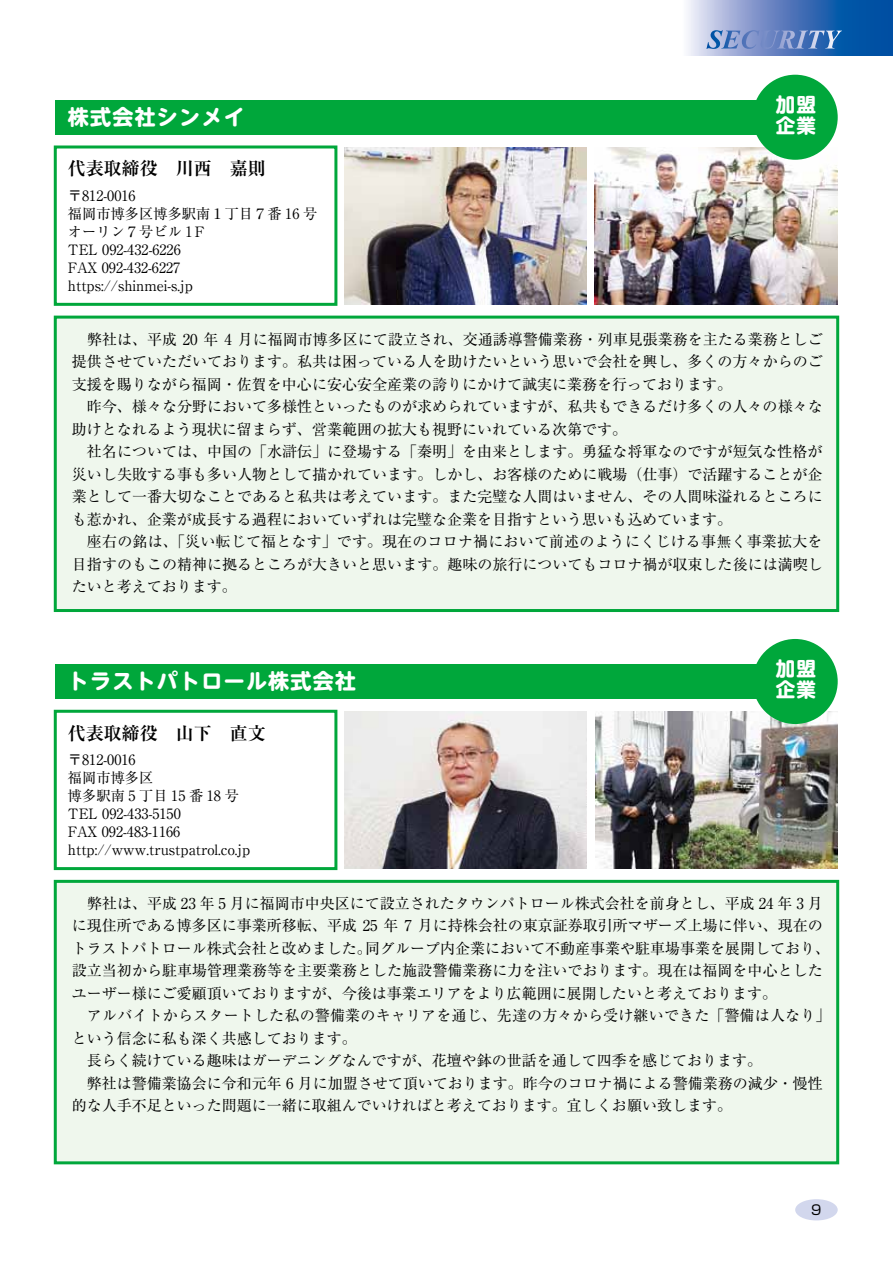
<style>
.page{position:relative;width:893px;height:1263px;background:#fff}
.page>*{position:absolute;margin:0;border:0;box-sizing:border-box;transform-origin:0 0}
.t1{font:700 21px "UD Shin M Go Pro";letter-spacing:.06em;color:#fff}
.t2{font:700 19.5px/21px "UD Shin M Go Pro";letter-spacing:.06em;color:#fff}
.t3{font:700 18px "Ryumin Pro";color:#000}
.t4{font:15px/22.5px "Ryumin Pro";color:#000}
.t5{font:14.25px/18px "Ryumin Pro";color:#000}
.t6{font:13.5px "Shin Go Pro";color:#000}
</style>
<div class="page">
<img style="left:344px;top:147px;width:243px;height:157px">
<img style="left:595px;top:147px;width:242px;height:157px">
<div style="left:55px;top:317px;width:783px;height:293px;background:#eff7ed"></div>
<div style="left:54px;top:316px;width:785px;height:296px;border:3px solid #00a73b"></div>
<div style="left:55px;top:100px;width:728px;height:34px;background:#00a73b"></div>
<div style="left:753px;top:75px;width:85px;height:85px;background:#00a73b;border-radius:50%"></div>
<div style="left:54px;top:145px;width:283px;height:161px;border:3px solid #00a73b"></div>
<img style="left:344px;top:711px;width:243px;height:157px">
<img style="left:595px;top:711px;width:242px;height:157px">
<div style="left:55px;top:881px;width:783px;height:282px;background:#eff7ed"></div>
<div style="left:54px;top:880px;width:785px;height:284px;border:3px solid #00a73b"></div>
<div style="left:55px;top:664px;width:728px;height:34px;background:#00a73b"></div>
<div style="left:753px;top:639px;width:85px;height:85px;background:#00a73b;border-radius:50%"></div>
<div style="left:54px;top:710px;width:283px;height:160px;border:3px solid #00a73b"></div>
<svg style="left:688px;top:0;width:205px;height:55px;background:#5481bf"></svg>
<svg style="left:706px;top:30px;width:136px;height:19px;background:#6f8ec6"></svg>
<div style="left:795px;top:1199px;width:43px;height:21px;background:#d2d7ed;border-radius:50%"></div>
<h1 class="t1" style="left:68px;top:100px;width:178px">株式会社シンメイ</h1>
<h2 class="t2" style="left:776px;top:93px;width:42px">加盟企業</h2>
<p class="t3" style="left:68px;top:154px;width:199px">代表取締役　川西　嘉則</p>
<p class="t5" style="left:68px;top:185px;width:251px">〒812-0016<br>福岡市博多区博多駅南１丁目７番 16 号オーリン７号ビル 1Ｆ<br>TEL 092-432-6226<br>FAX 092-432-6227<br>https://shinmei-s.jp</p>
<p class="t4" style="left:72px;top:327px;width:752px">　弊社は、平成 20 年 4 月に福岡市博多区にて設立され、交通誘導警備業務・列車見張業務を主たる業務としご提供させていただいております。私共は困っている人を助けたいという思いで会社を興し、多くの方々からのご支援を賜りながら福岡・佐賀を中心に安心安全産業の誇りにかけて誠実に業務を行っております。<br>　昨今、様々な分野において多様性といったものが求められていますが、私共もできるだけ多くの人々の様々な助けとなれるよう現状に留まらず、営業範囲の拡大も視野にいれている次第です。<br>　社名については、中国の「水滸伝」に登場する「秦明」を由来とします。勇猛な将軍なのですが短気な性格が災いし失敗する事も多い人物として描かれています。しかし、お客様のために戦場（仕事）で活躍することが企業として一番大切なことであると私共は考えています。また完璧な人間はいません、その人間味溢れるところにも惹かれ、企業が成長する過程においていずれは完璧な企業を目指すという思いも込めています。<br>　座右の銘は、「災い転じて福となす」です。現在のコロナ禍において前述のようにくじける事無く事業拡大を目指すのもこの精神に拠るところが大きいと思います。趣味の旅行についてもコロナ禍が収束した後には満喫したいと考えております。</p>
<h1 class="t1" style="left:68px;top:664px;width:290px">トラストパトロール株式会社</h1>
<h2 class="t2" style="left:776px;top:658px;width:42px">加盟企業</h2>
<p class="t3" style="left:68px;top:719px;width:199px">代表取締役　山下　直文</p>
<p class="t5" style="left:68px;top:750px;width:184px">〒812-0016<br>福岡市博多区<br>博多駅南 5 丁目 15 番 18 号<br>TEL 092-433-5150<br>FAX 092-483-1166 http://www.trustpatrol.co.jp</p>
<p class="t4" style="left:72px;top:891px;width:760px">　弊社は、平成 23 年 5 月に福岡市中央区にて設立されたタウンパトロール株式会社を前身とし、平成 24 年 3 月に現住所である博多区に事業所移転、平成 25 年 7 月に持株会社の東京証券取引所マザーズ上場に伴い、現在のトラストパトロール株式会社と改めました。同グループ内企業において不動産事業や駐車場事業を展開しており、設立当初から駐車場管理業務等を主要業務とした施設警備業務に力を注いでおります。現在は福岡を中心としたユーザー様にご愛顧頂いておりますが、今後は事業エリアをより広範囲に展開したいと考えております。<br>　アルバイトからスタートした私の警備業のキャリアを通じ、先達の方々から受け継いできた「警備は人なり」という信念に私も深く共感しております。<br>　長らく続けている趣味はガーデニングなんですが、花壇や鉢の世話を通して四季を感じております。<br>　弊社は警備業協会に令和元年 6 月に加盟させて頂いております。昨今のコロナ禍による警備業務の減少・慢性的な人手不足といった問題に一緒に取組んでいければと考えております。宜しくお願い致します。</p>
<p class="t6" style="left:811px;top:1199px;width:12px">9</p>
</div>
